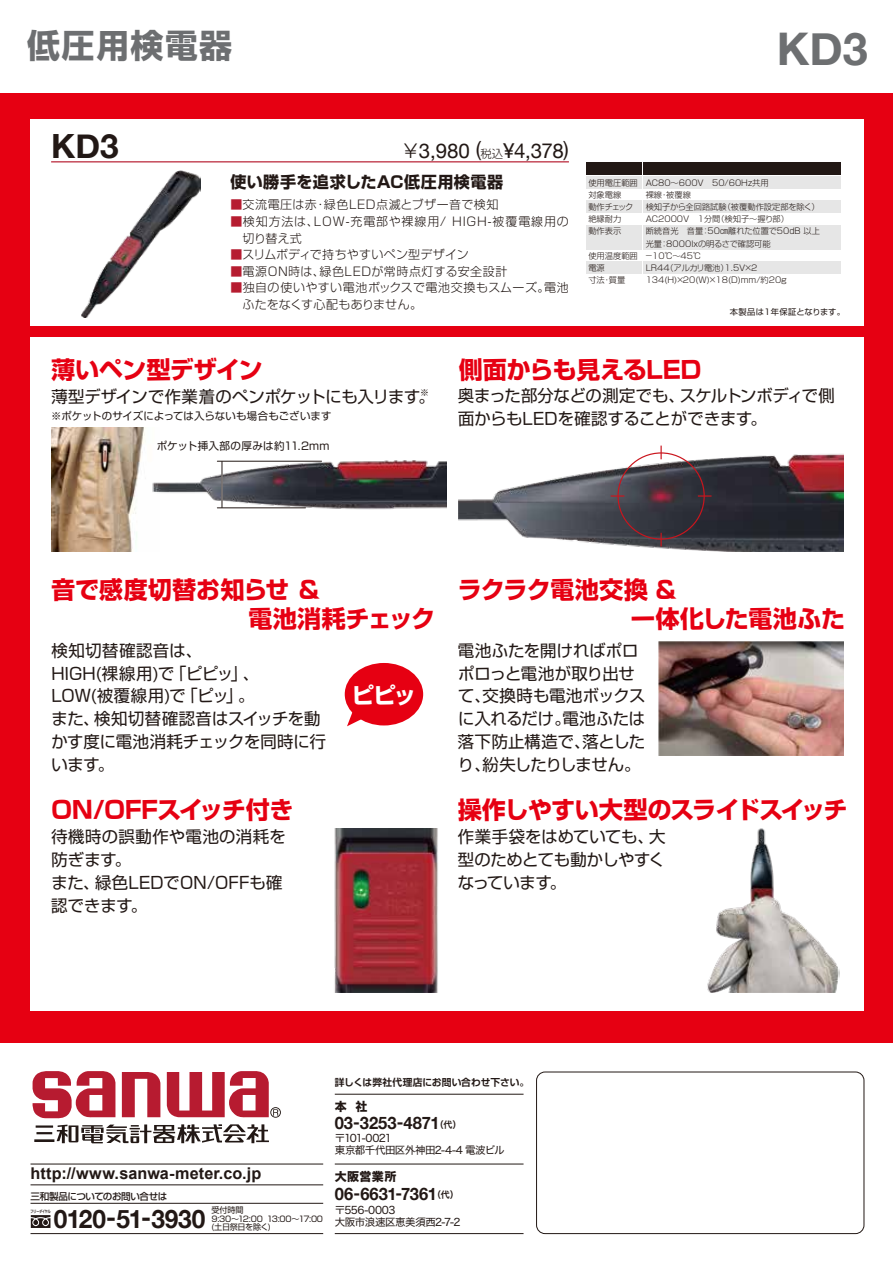
<style>
.page{position:relative;width:893px;height:1263px;background:#fff}
.page>*{position:absolute;margin:0;border:0;box-sizing:border-box;transform-origin:0 0}
.t1{font:700 45px "Helvetica Neue";color:#6d6f71}
.t2{font:700 33.3px "Helvetica Neue";color:#221815}
.t3{font:700 33px "Shin Go Pro";letter-spacing:.04em;color:#6d6f71}
.t4{font:700 25.5px "Helvetica Neue";letter-spacing:-.005em;color:#221815;scale:.96 1}
.t5{font:700 24px/32px "Shin Go Pr 6 N";color:#e60012}
.t6{font:20.55px "Helvetica Neue";letter-spacing:-.015em;color:#221815}
.t7{font:700 17.1px "Helvetica Neue";color:#221815;scale:.96 1}
.t8{font:16.5px/22.8px "Shin Go Pr 6 N";color:#221815}
.t9{font:700 16.2px "Arial";letter-spacing:.005em;color:#221815}
.t10{font:700 16.05px "Shin Go Pro";letter-spacing:.025em;color:#221815}
.t11{font:300 12px/16.6px "Shin Go Pro";letter-spacing:.04em;color:#221815}
.t12{font:300 12px/16.6px "Shin Go Pro";letter-spacing:.075em;color:#221815}
.t13{font:300 12px "Shin Go Pro";letter-spacing:.01em;color:#221815}
.t14{font:12px "Hira Kaku Std N W8";letter-spacing:.035em;color:#221815}
.t15{font:10.65px "Shin Go Pr 6 N";color:#221815}
.t16{font:10.5px/12px "Hira Kaku Std N W4";letter-spacing:-.05em;color:#221815}
.t17{font:10.5px "Shin Go Pr 6 N";color:#221815}
.t18{font:700 9.75px "Shin Go Pro De";letter-spacing:-.005em;color:#221815}
.t19{font:500 9.6px "Shin Go Pro";letter-spacing:-.045em;color:#221815}
.t20{font:300 8.25px/12.1px "Shin Go Pro";color:#221815}
.t21{font:8.25px "Shin Go Pro";letter-spacing:.03em;color:#221815}
.t22{font:8.1px/8.2px "Shin Go Pro";letter-spacing:-.035em;color:#221815}
.t23{font:500 4.2px "UD Shin Go C Osez Pr 6 N";letter-spacing:-.015em;color:#221815}
.s1{font-family:"Shin Go Pro";font-weight:300;font-size:18.45px}
.s2{font-family:"Shin Go Pro";font-weight:300;font-size:11.25px}
.s3{color:#b61c30}
.s4{font-family:"Hira Kaku Std N W6";font-weight:400;font-size:9px}
</style>
<div class="page">
<div style="left:536px;top:1072px;width:328px;height:162px;border:1px solid #221815;border-radius:9px"></div>
<hr style="left:34px;top:1139px;width:20px;height:3px;background:#221815">
<svg style="left:36px;top:1124px;width:233px;height:19px"></svg>
<svg style="left:32px;top:1071px;width:83px;height:47px"></svg>
<svg style="left:122px;top:1072px;width:38px;height:45px"></svg>
<svg style="left:167px;top:1071px;width:114px;height:47px"></svg>
<svg style="left:31px;top:1215px;width:19px;height:13px"></svg>
<hr style="left:31px;top:1203px;width:292px;height:1px;background:#221815">
<hr style="left:31px;top:1233px;width:292px;height:1px;background:#221815">
<hr style="left:31px;top:1164px;width:292px;height:1px;background:#221815">
<hr style="left:335px;top:1233px;width:189px;height:1px;background:#221815">
<hr style="left:335px;top:1164px;width:189px;height:1px;background:#221815">
<hr style="left:335px;top:1094px;width:189px;height:1px;background:#221815">
<hr style="left:31px;top:1184px;width:292px;height:1px;background:#221815">
<div style="left:0;top:93px;width:893px;height:949px;background:#e60012"></div>
<div style="left:31px;top:119px;width:833px;height:206px;background:#fff"></div>
<div style="left:31px;top:337px;width:833px;height:673px;background:#fff"></div>
<hr style="left:51px;top:161px;width:518px;height:1px;background:#b61c30">
<div style="left:586px;top:176px;width:55px;height:13px;background:#e6e6e6"></div>
<div style="left:643px;top:176px;width:198px;height:13px;background:#e6e6e6"></div>
<div style="left:586px;top:201px;width:55px;height:12px;background:#e6e6e6"></div>
<div style="left:643px;top:201px;width:198px;height:12px;background:#e6e6e6"></div>
<div style="left:586px;top:225px;width:55px;height:24px;background:#e6e6e6"></div>
<div style="left:643px;top:225px;width:198px;height:24px;background:#e6e6e6"></div>
<div style="left:586px;top:261px;width:55px;height:13px;background:#e6e6e6"></div>
<div style="left:643px;top:261px;width:198px;height:13px;background:#e6e6e6"></div>
<div style="left:586px;top:162px;width:55px;height:12px;background:#221815"></div>
<div style="left:643px;top:162px;width:198px;height:12px;background:#221815"></div>
<img style="left:82px;top:171px;width:118px;height:147px">
<img style="left:51px;top:428px;width:94px;height:123px">
<img style="left:659px;top:641px;width:185px;height:115px">
<div style="left:345px;top:663px;width:78px;height:62px;background:#e60012;border-radius:50%"></div>
<img style="left:459px;top:445px;width:385px;height:106px">
<img style="left:707px;top:828px;width:132px;height:164px">
<img style="left:334px;top:828px;width:104px;height:164px">
<svg style="left:698px;top:495px;width:13px;height:2px"></svg>
<svg style="left:660px;top:533px;width:2px;height:13px"></svg>
<svg style="left:611px;top:495px;width:13px;height:2px"></svg>
<svg style="left:660px;top:446px;width:2px;height:13px"></svg>
<img style="left:118px;top:435px;width:329px;height:100px">
<hr style="left:221px;top:461px;width:2px;height:47px;background:#fff">
<hr style="left:222px;top:461px;width:1px;height:47px;background:#221815">
<hr style="left:217px;top:461px;width:105px;height:1px;background:#221815">
<hr style="left:217px;top:507px;width:88px;height:1px;background:#221815">
<svg style="left:347px;top:683px;width:67px;height:43px"></svg>
<h3 class="t3" style="left:27px;top:20px;width:206px">低圧用検電器</h3>
<h1 class="t1" style="left:777px;top:13px;width:92px">KD3</h1>
<h2 class="t2" style="left:51px;top:120px;width:69px">KD3</h2>
<p class="t6" style="left:401px;top:136px;width:169px"><span class="s1">￥</span>3,980 (<span class="s2">税込</span>¥4,378)</p>
<p class="t10" style="left:230px;top:170px;width:274px">使い勝手を追求したAC低圧用検電器</p>
<p class="t11" style="left:231px;top:195px;width:269px"><span class="s3">■</span>交流電圧は赤・緑色LED点滅とブザー音で検知</p>
<p class="t12" style="left:243px;top:212px;width:328px;text-indent:-12px"><span class="s3">■</span>検知方法は、LOW-充電部や裸線用/ HIGH-被覆電線用の切り替え式</p>
<p class="t13" style="left:231px;top:245px;width:240px"><span class="s3">■</span>スリムボディで持ちやすいペン型デザイン</p>
<p class="t11" style="left:231px;top:261px;width:278px"><span class="s3">■</span>電源ON時は、緑色LEDが常時点灯する安全設計</p>
<p class="t11" style="left:242px;top:278px;width:328px;text-indent:-12px"><span class="s3">■</span>独自の使いやすい電池ボックスで電池交換もスムーズ。電池ふたをなくす心配もありません。</p>
<p class="t20" style="left:588px;top:176px;width:51px">使用電圧範囲対象電線<br>動作チェック絶縁耐力<br>動作表示</p>
<p class="t20" style="left:588px;top:248px;width:51px">使用温度範囲電源<br>寸法･質量</p>
<p class="t20" style="left:645px;top:176px;width:177px">AC80～600V　50/60Hz共用<br>裸線・被覆線<br>検知子から全回路試験（被覆動作設定部を除く）<br>AC2000V　1分間（検知子～握り部）<br>断続音光　音量：50㎝離れた位置で50dB 以上光量：8000lxの明るさで確認可能<br>－10℃～45℃<br>LR44（アルカリ電池）1.5V×2<br>134(H)×20(W)×18(D)mm/約20g</p>
<p class="t21" style="left:730px;top:305px;width:117px">本製品は1年保証となります。</p>
<h3 class="t5" style="left:51px;top:355px;width:213px;rotate:-1deg">薄いペン型デザイン</h3>
<p class="t8" style="left:51px;top:388px;width:385px;rotate:-1deg">薄型デザインで作業着のペンポケットにも入リます。</p>
<p class="t17" style="left:51px;top:409px;width:282px;rotate:-1deg">※ポケットのサイズによっては入らないも場合もございます</p>
<p class="t15" style="left:157px;top:439px;width:174px;rotate:-1deg">ポケット挿入部の厚みは約11.2mm</p>
<h3 class="t5" style="left:459px;top:355px;width:244px;rotate:-1deg">側面からも見えるLED</h3>
<p class="t8" style="left:457px;top:387px;width:379px;line-height:22px;rotate:-1deg">奥まった部分などの測定でも、スケルトンボディで側面からもLEDを確認することができます｡</p>
<h3 class="t5" style="left:247px;top:572px;width:189px;text-indent:-196px;rotate:-1deg">音で感度切替お知らせ＆<br>電池消耗チェック</h3>
<p class="t8" style="left:49px;top:639px;width:276px;rotate:-1deg">検知切替確認音は、<br>HIGH(裸線用)で「ピピッ」、<br>LOW(被覆線用)で「ピッ」｡<br>また、検知切替確認音はスイッチを動かす度に電池消耗チェックを同時に行</p>
<p class="t8" style="left:51px;top:752px;width:64px;rotate:-1deg">います。</p>
<h3 class="t5" style="left:630px;top:572px;width:215px;text-indent:-173px;rotate:-1deg">ラクラク電池交換 &amp;<br>一体化した電池ふた</h3>
<p class="t8" style="left:456px;top:639px;width:190px;rotate:-1deg">電池ふたを開ければポロポロっと電池が取り出せて、交換時も電池ボックスに入れるだけ。電池ふたは落下防止構造で、落としたり、紛失したりしません。</p>
<h3 class="t5" style="left:51px;top:795px;width:244px;rotate:-1deg">ON/OFFスイッチ付き</h3>
<h3 class="t5" style="left:458px;top:797px;width:391px;rotate:-1deg">操作しやすい大型のスライドスイッチ</h3>
<p class="t8" style="left:51px;top:827px;width:236px;line-height:21.5px;rotate:-1deg">待機時の誤動作や電池の消耗を防ぎます。</p>
<p class="t8" style="left:51px;top:872px;width:233px;line-height:21.6px;rotate:-1deg">また、緑色LEDでON/OFFも確認できます。</p>
<p class="t8" style="left:457px;top:826px;width:210px;line-height:22.4px;text-align:justify;rotate:-1deg">作業手袋をはめていても、大型のためとても動かしやすくなっています。</p>
<p class="t18" style="left:335px;top:1074px;width:196px">詳しくは弊社代理店にお問い合わせ下さい。</p>
<p class="t14" style="left:335px;top:1100px;width:34px">本 社</p>
<p class="t7" style="left:335px;top:1109px;width:133px">03-3253-4871<span class="s4">（代）</span></p>
<p class="t16" style="left:335px;top:1132px;width:171px">〒101-0021<br>東京都千代田区外神田2-4-4 電波ビル</p>
<p class="t9" style="left:31px;top:1163px;width:232px">http://www.sanwa-meter.co.jp</p>
<p class="t19" style="left:31px;top:1188px;width:138px">三和製品についてのお問い合せは</p>
<p class="t14" style="left:335px;top:1170px;width:63px">大阪営業所</p>
<p class="t7" style="left:335px;top:1180px;width:131px">06-6631-7361<span class="s4">（代）</span></p>
<p class="t22" style="left:211px;top:1205px;width:113px">受付時間<br>9:30～12:00 13:00～17:00 (土日祭日を除く)</p>
<p class="t23" style="left:31px;top:1208px;width:22px">フリーダイヤル</p>
<h3 class="t4" style="left:54px;top:1199px;width:159px">0120-51-3930</h3>
<p class="t16" style="left:335px;top:1204px;width:127px">〒556-0003<br>大阪市浪速区恵美須西2-7-2</p>
</div>
